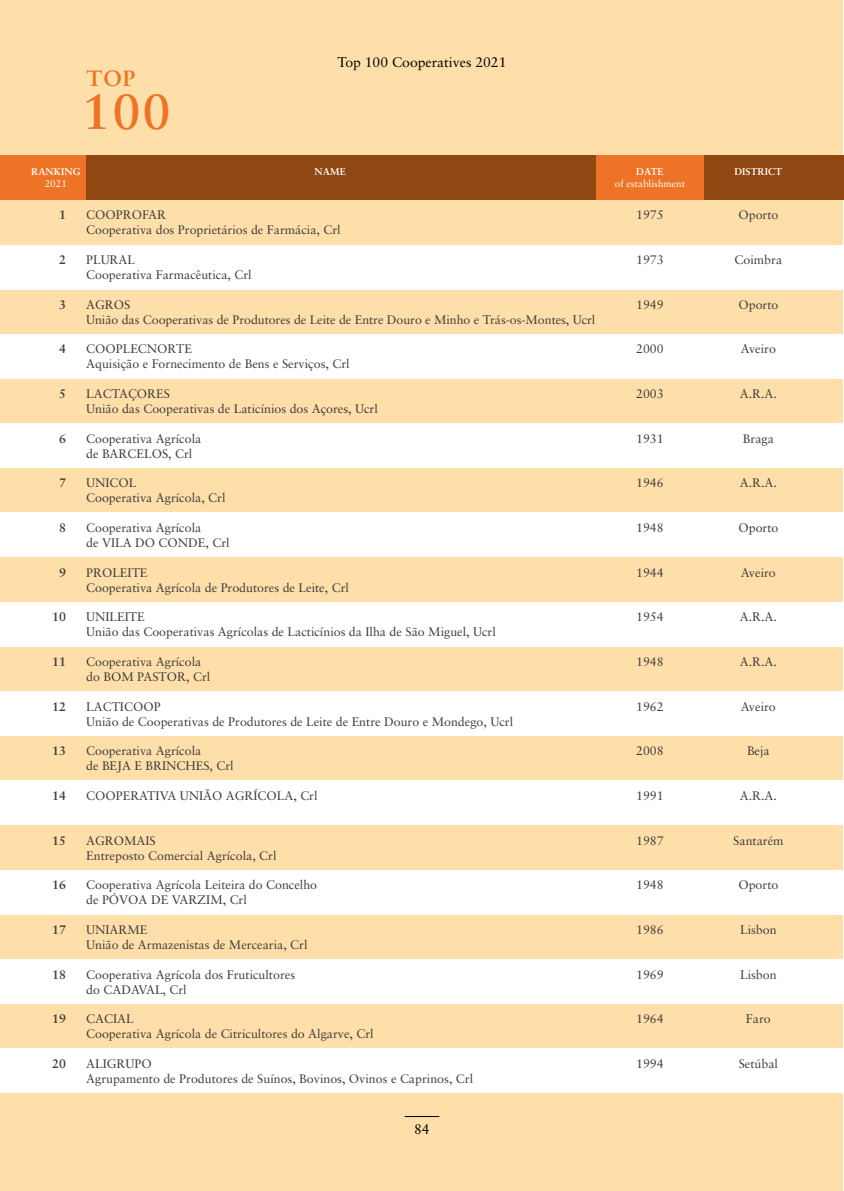
<style>
.page{position:relative;width:844px;height:1191px;background:#fff}
.page>*{position:absolute;margin:0;border:0;box-sizing:border-box;transform-origin:0 0}
.t1{font:700 49.52px "Sabon LT Pro";color:#ee7326}
.t2{font:700 22.05px "Sabon LT Pro";color:#ee7326}
.t3{font:14px "Sabon LT Pro";color:#000}
.t4{font:12.42px/14.9px "Sabon LT Pro";color:#3c3c3b}
.t5{font:700 12.42px "Sabon LT Pro";color:#3c3c3b}
.t6{font:700 9.97px "Sabon LT Pro";color:#fff}
.t7{font:9.97px "Sabon LT Pro";color:#fff}
</style>
<div class="page">
<div style="left:0;top:0;width:842px;height:1191px;background:#fedea9"></div>
<hr style="left:404px;top:1116px;width:35px;height:1px;background:#000">
<div style="left:704px;top:155px;width:139px;height:45px;background:#904812"></div>
<div style="left:595px;top:155px;width:109px;height:45px;background:#ee7326"></div>
<div style="left:0;top:155px;width:86px;height:45px;background:#ee7326"></div>
<div style="left:86px;top:155px;width:509px;height:45px;background:#904812"></div>
<div style="left:0;top:334px;width:843px;height:45px;background:#fff"></div>
<div style="left:0;top:423px;width:843px;height:45px;background:#fff"></div>
<div style="left:0;top:512px;width:843px;height:45px;background:#fff"></div>
<div style="left:0;top:602px;width:843px;height:44px;background:#fff"></div>
<div style="left:0;top:691px;width:843px;height:45px;background:#fff"></div>
<div style="left:0;top:780px;width:843px;height:45px;background:#fff"></div>
<div style="left:0;top:869px;width:843px;height:45px;background:#fff"></div>
<div style="left:0;top:959px;width:843px;height:44px;background:#fff"></div>
<div style="left:0;top:1048px;width:843px;height:45px;background:#fff"></div>
<div style="left:0;top:245px;width:843px;height:44px;background:#fff"></div>
<h2 class="t2" style="left:86px;top:64px;width:50px">TOP</h2>
<h1 class="t1" style="left:83px;top:80px;width:89px">100</h1>
<p class="t3" style="left:337px;top:53px;width:171px">Top 100 Cooperatives 2021</p>
<p class="t6" style="left:314px;top:165px;width:33px">NAME</p>
<p class="t6" style="left:636px;top:165px;width:29px">DATE</p>
<p class="t7" style="left:614px;top:177px;width:71px">of establishment</p>
<p class="t6" style="left:31px;top:165px;width:51px">RANKING</p>
<p class="t6" style="left:734px;top:165px;width:49px">DISTRICT</p>
<p class="t7" style="left:45px;top:177px;width:24px">2021</p>
<p class="t5" style="left:59px;top:207px;width:8px">1</p>
<p class="t5" style="left:59px;top:252px;width:8px">2</p>
<p class="t5" style="left:59px;top:296px;width:8px">3</p>
<p class="t5" style="left:59px;top:341px;width:8px">4</p>
<p class="t5" style="left:59px;top:386px;width:8px">5</p>
<p class="t5" style="left:59px;top:430px;width:8px">6</p>
<p class="t5" style="left:59px;top:475px;width:8px">7</p>
<p class="t5" style="left:59px;top:520px;width:8px">8</p>
<p class="t5" style="left:59px;top:564px;width:8px">9</p>
<p class="t5" style="left:52px;top:609px;width:15px">10</p>
<p class="t5" style="left:52px;top:654px;width:15px">11</p>
<p class="t5" style="left:52px;top:698px;width:15px">12</p>
<p class="t5" style="left:52px;top:743px;width:15px">13</p>
<p class="t5" style="left:52px;top:788px;width:15px">14</p>
<p class="t5" style="left:52px;top:832px;width:15px">15</p>
<p class="t5" style="left:52px;top:877px;width:15px">16</p>
<p class="t5" style="left:52px;top:921px;width:15px">17</p>
<p class="t5" style="left:52px;top:966px;width:15px">18</p>
<p class="t5" style="left:52px;top:1011px;width:15px">19</p>
<p class="t5" style="left:52px;top:1055px;width:15px">20</p>
<p class="t4" style="left:86px;top:207px;width:256px">COOPROFAR<br>Cooperativa dos Proprietários de Farmácia, Crl</p>
<p class="t4" style="left:86px;top:252px;width:167px">PLURAL<br>Cooperativa Farmacêutica, Crl</p>
<p class="t4" style="left:86px;top:296px;width:510px">AGROS<br>União das Cooperativas de Produtores de Leite de Entre Douro e Minho e Trás-os-Montes, Ucrl</p>
<p class="t4" style="left:86px;top:341px;width:265px">COOPLECNORTE<br>Aquisição e Fornecimento de Bens e Serviços, Crl</p>
<p class="t4" style="left:86px;top:386px;width:293px">LACTAÇORES<br>União das Cooperativas de Laticínios dos Açores, Ucrl</p>
<p class="t4" style="left:86px;top:430px;width:117px">Cooperativa Agrícola de BARCELOS, Crl</p>
<p class="t4" style="left:86px;top:475px;width:141px">UNICOL<br>Cooperativa Agrícola, Crl</p>
<p class="t4" style="left:86px;top:520px;width:145px">Cooperativa Agrícola<br>de VILA DO CONDE, Crl</p>
<p class="t4" style="left:86px;top:564px;width:264px">PROLEITE<br>Cooperativa Agrícola de Produtores de Leite, Crl</p>
<p class="t4" style="left:86px;top:609px;width:411px">UNILEITE<br>União das Cooperativas Agrícolas de Lacticínios da Ilha de São Miguel, Ucrl</p>
<p class="t4" style="left:86px;top:654px;width:126px">Cooperativa Agrícola do BOM PASTOR, Crl</p>
<p class="t4" style="left:86px;top:698px;width:428px">LACTICOOP<br>União de Cooperativas de Produtores de Leite de Entre Douro e Mondego, Ucrl</p>
<p class="t4" style="left:86px;top:743px;width:149px">Cooperativa Agrícola<br>de BEJA E BRINCHES, Crl</p>
<p class="t4" style="left:86px;top:788px;width:233px">COOPERATIVA UNIÃO AGRÍCOLA, Crl</p>
<p class="t4" style="left:86px;top:832px;width:192px">AGROMAIS<br>Entreposto Comercial Agrícola, Crl</p>
<p class="t4" style="left:86px;top:877px;width:232px">Cooperativa Agrícola Leiteira do Concelho de PÓVOA DE VARZIM, Crl</p>
<p class="t4" style="left:86px;top:922px;width:223px">UNIARME<br>União de Armazenistas de Mercearia, Crl</p>
<p class="t4" style="left:86px;top:966px;width:210px">Cooperativa Agrícola dos Fruticultores do CADAVAL, Crl</p>
<p class="t4" style="left:86px;top:1011px;width:289px">CACIAL<br>Cooperativa Agrícola de Citricultores do Algarve, Crl</p>
<p class="t4" style="left:86px;top:1055px;width:388px">ALIGRUPO<br>Agrupamento de Produtores de Suínos, Bovinos, Ovinos e Caprinos, Crl</p>
<p class="t3" style="left:414px;top:1120px;width:17px">84</p>
<p class="t4" style="left:636px;top:207px;width:29px">1975</p>
<p class="t4" style="left:636px;top:252px;width:29px">1973</p>
<p class="t4" style="left:636px;top:296px;width:29px">1949</p>
<p class="t4" style="left:636px;top:341px;width:29px">2000</p>
<p class="t4" style="left:636px;top:386px;width:29px">2003</p>
<p class="t4" style="left:636px;top:430px;width:29px">1931</p>
<p class="t4" style="left:636px;top:475px;width:29px">1946</p>
<p class="t4" style="left:636px;top:520px;width:29px">1948</p>
<p class="t4" style="left:636px;top:564px;width:29px">1944</p>
<p class="t4" style="left:636px;top:609px;width:29px">1954</p>
<p class="t4" style="left:636px;top:654px;width:29px">1948</p>
<p class="t4" style="left:636px;top:698px;width:29px">1962</p>
<p class="t4" style="left:636px;top:743px;width:29px">2008</p>
<p class="t4" style="left:636px;top:788px;width:29px">1991</p>
<p class="t4" style="left:636px;top:832px;width:29px">1987</p>
<p class="t4" style="left:636px;top:877px;width:29px">1948</p>
<p class="t4" style="left:636px;top:922px;width:29px">1986</p>
<p class="t4" style="left:636px;top:966px;width:29px">1969</p>
<p class="t4" style="left:636px;top:1011px;width:29px">1964</p>
<p class="t4" style="left:636px;top:1055px;width:29px">1994</p>
<p class="t4" style="left:738px;top:207px;width:41px">Oporto</p>
<p class="t4" style="left:734px;top:252px;width:49px">Coimbra</p>
<p class="t4" style="left:738px;top:296px;width:41px">Oporto</p>
<p class="t4" style="left:740px;top:341px;width:36px">Aveiro</p>
<p class="t4" style="left:739px;top:386px;width:39px">A.R.A.</p>
<p class="t4" style="left:742px;top:430px;width:33px">Braga</p>
<p class="t4" style="left:739px;top:475px;width:39px">A.R.A.</p>
<p class="t4" style="left:738px;top:520px;width:41px">Oporto</p>
<p class="t4" style="left:740px;top:564px;width:36px">Aveiro</p>
<p class="t4" style="left:739px;top:609px;width:39px">A.R.A.</p>
<p class="t4" style="left:739px;top:654px;width:39px">A.R.A.</p>
<p class="t4" style="left:740px;top:698px;width:36px">Aveiro</p>
<p class="t4" style="left:746px;top:743px;width:24px">Beja</p>
<p class="t4" style="left:739px;top:788px;width:39px">A.R.A.</p>
<p class="t4" style="left:733px;top:832px;width:52px">Santarém</p>
<p class="t4" style="left:738px;top:877px;width:41px">Oporto</p>
<p class="t4" style="left:740px;top:922px;width:38px">Lisbon</p>
<p class="t4" style="left:740px;top:966px;width:38px">Lisbon</p>
<p class="t4" style="left:745px;top:1011px;width:26px">Faro</p>
<p class="t4" style="left:738px;top:1055px;width:41px">Setúbal</p>
</div>
